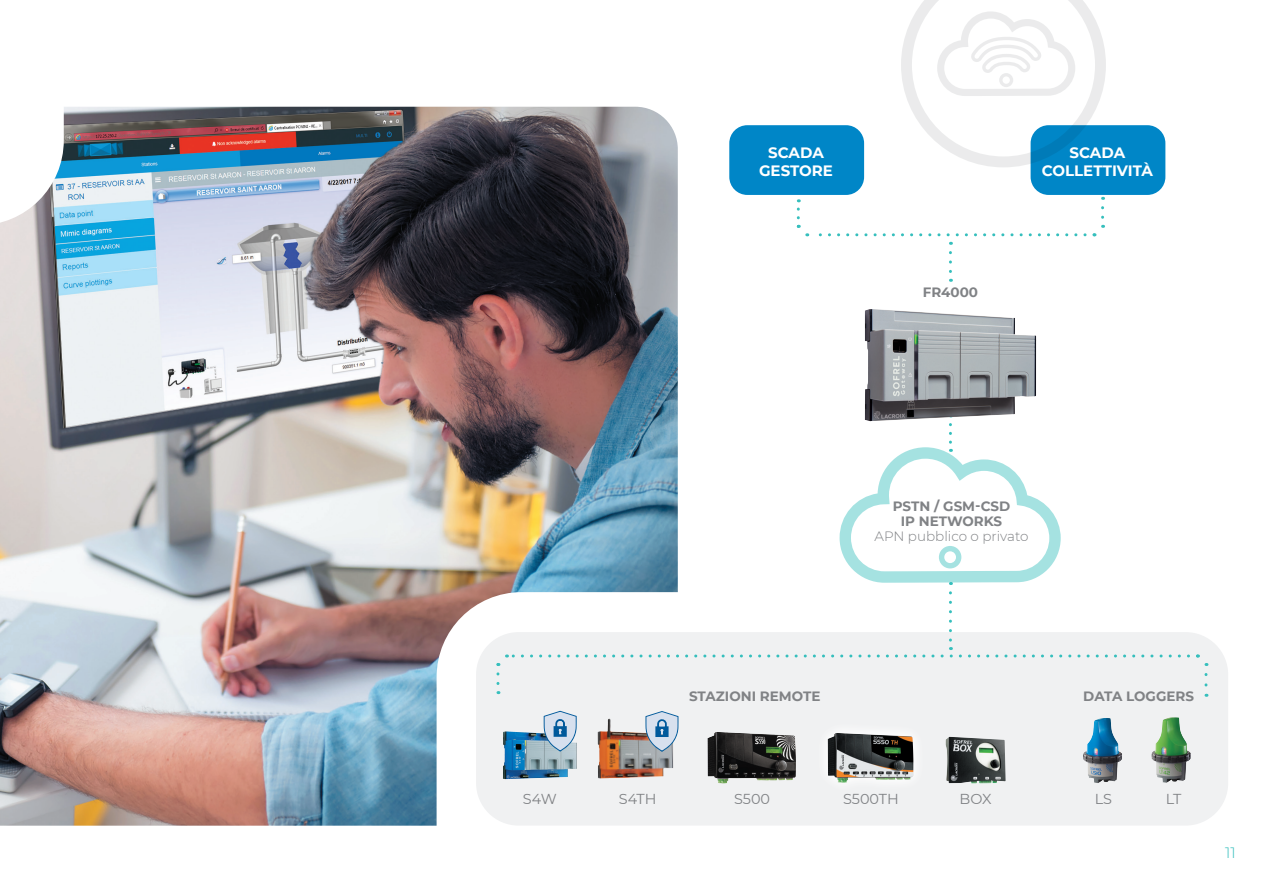
<style>
.page{position:relative;width:1263px;height:893px;background:#fff}
.page>*{position:absolute;margin:0;border:0;box-sizing:border-box;transform-origin:0 0}
.t1{font:700 15px/18px "Montserrat";color:#fff;text-align:center}
.t2{font:300 15px "Montserrat";color:#36bfbd}
.t3{font:14.4px "Montserrat";color:#808285}
.t4{font:700 13.5px/15px "Montserrat";color:#808285;text-align:center}
.t5{font:300 13.5px "Montserrat";color:#808285}
</style>
<div class="page">
<img style="left:0;top:107px;width:678px;height:719px">
<svg style="left:0;top:107px;width:64px;height:118px"></svg>
<svg style="left:437px;top:592px;width:241px;height:234px"></svg>
<div style="left:476px;top:632px;width:752px;height:194px;background:#f0f1f2;border-radius:43px"></div>
<svg style="left:1092px;top:208px;width:12px;height:29px"></svg>
<svg style="left:1196px;top:654px;width:12px;height:31px"></svg>
<svg style="left:496px;top:674px;width:3px;height:20px"></svg>
<div style="left:729px;top:125px;width:135px;height:70px;background:#0086c7;border-radius:18px"></div>
<div style="left:1030px;top:125px;width:135px;height:70px;background:#0086c7;border-radius:18px"></div>
<svg style="left:495px;top:593px;width:693px;height:73px"></svg>
<svg style="left:796px;top:199px;width:289px;height:46px"></svg>
<svg style="left:949px;top:253px;width:3px;height:29px"></svg>
<img style="left:1151px;top:717px;width:40px;height:66px">
<img style="left:1083px;top:718px;width:39px;height:65px">
<img style="left:707px;top:732px;width:89px;height:51px">
<img style="left:945px;top:737px;width:60px;height:46px">
<img style="left:865px;top:309px;width:171px;height:112px">
<svg style="left:901px;top:0;width:205px;height:167px"></svg>
<img style="left:598px;top:719px;width:70px;height:60px">
<img style="left:503px;top:731px;width:44px;height:48px">
<svg style="left:543px;top:710px;width:34px;height:42px"></svg>
<svg style="left:644px;top:711px;width:35px;height:42px"></svg>
<svg style="left:839px;top:425px;width:222px;height:160px"></svg>
<img style="left:828px;top:733px;width:85px;height:50px">
<p class="t1" style="left:759px;top:143px;width:75px">SCADA<br>GESTORE</p>
<p class="t1" style="left:1042px;top:143px;width:113px">SCADA<br>COLLETTIVITÀ</p>
<p class="t4" style="left:923px;top:284px;width:57px">FR4000</p>
<p class="t4" style="left:893px;top:498px;width:119px">PSTN / GSM-CSD<br>IP NETWORKS</p>
<p class="t5" style="left:874px;top:527px;width:156px">APN pubblico o privato</p>
<p class="t4" style="left:689px;top:688px;width:133px">STAZIONI REMOTE</p>
<p class="t4" style="left:1083px;top:688px;width:112px">DATA LOGGERS</p>
<p class="t3" style="left:523px;top:789px;width:35px">S4W</p>
<p class="t3" style="left:619px;top:789px;width:39px">S4TH</p>
<p class="t3" style="left:734px;top:789px;width:38px">S500</p>
<p class="t3" style="left:960px;top:789px;width:34px">BOX</p>
<p class="t3" style="left:1095px;top:789px;width:19px">LS</p>
<p class="t3" style="left:1166px;top:789px;width:17px">LT</p>
<p class="t3" style="left:843px;top:789px;width:57px">S500TH</p>
<p class="t2" style="left:1225px;top:842px;width:12px">11</p>
</div>
